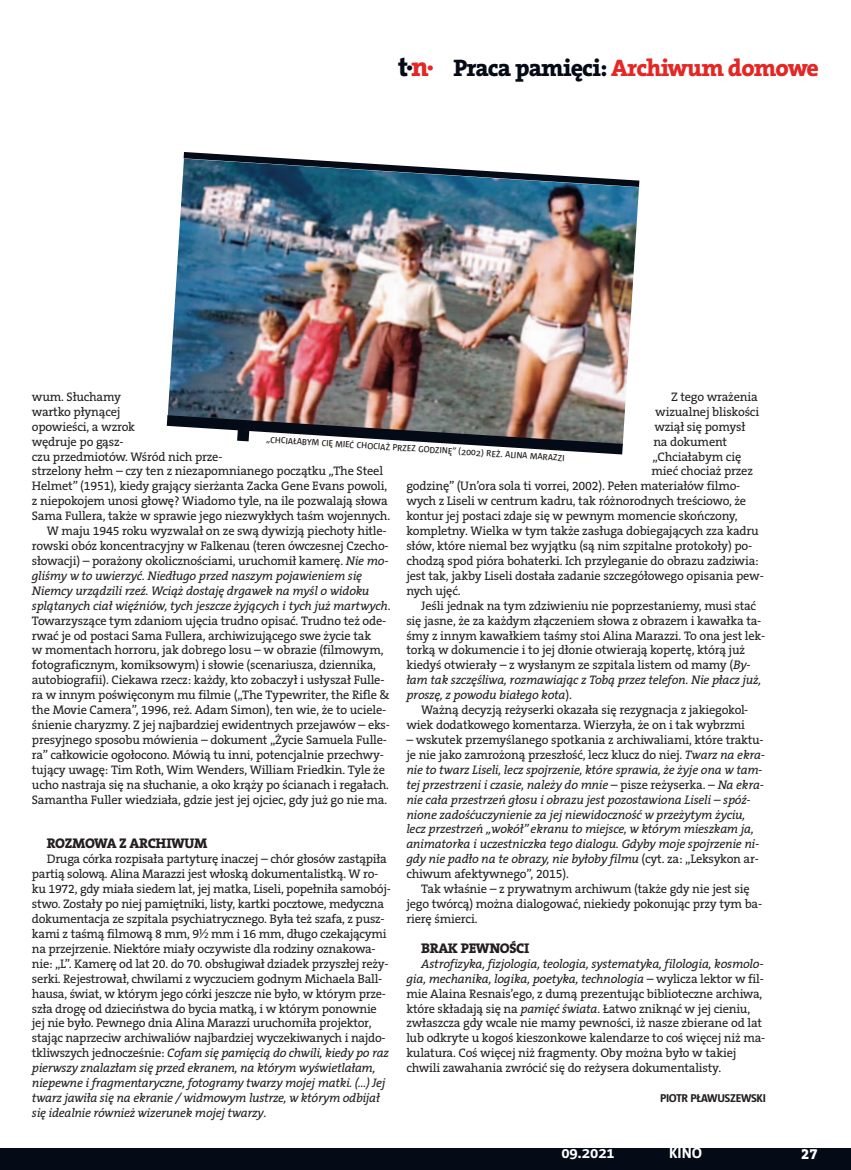
<style>
.page{position:relative;width:851px;height:1170px;background:#fff}
.page>*{position:absolute;margin:0;border:0;box-sizing:border-box;transform-origin:0 0}
.t1{font:800 24px "The Serif CE";letter-spacing:-.04em;color:#e52624}
.t2{font:700 15px "Tazzer Text East";color:#fff}
.t3{font:800 15px "The Serif CE";color:#fff}
.t4{font:800 14.1px "The Serif CE";letter-spacing:-.02em;color:#231f20}
.t5{font:12.45px/14.9px "The Serif CE";letter-spacing:-.015em;color:#231f20}
.t6{font:italic 12.45px "The Serif CE";letter-spacing:-.015em;color:#231f20}
.t7{font:700 11.55px "Tazzer Text East";letter-spacing:-.03em;color:#231f20}
.t8{font:9px "Tazzer Text East";color:#231f20}
.s1{font-size:27px;color:#050a17}
.s2{font-size:27px}
.s3{color:#050a17}
.s4{font-style:italic}
.s5{font-style:normal}
.s6{font-family:"Lucida Grande"}
</style>
<div class="page">
<div style="left:0;top:1148px;width:850px;height:21px;background:#050a17"></div>
<img style="left:168px;top:175px;width:471px;height:270px">
<svg style="left:183px;top:152px;width:456px;height:35px"></svg>
<svg style="left:167px;top:415px;width:455px;height:39px"></svg>
<p class="t1" style="left:398px;top:55px;width:422px"><span class="s1">t·</span><span class="s2">n·</span> <span class="s3">Praca pamięci:</span> Archiwum domowe</p>
<p class="t5" style="left:32px;top:389px;width:91px">wum. Słuchamy</p>
<p class="t5" style="left:32px;top:404px;width:90px">wartko płynącej</p>
<p class="t5" style="left:32px;top:419px;width:105px">opowieści, a wzrok</p>
<p class="t5" style="left:32px;top:434px;width:93px">wędruje po gąsz-</p>
<p class="t5" style="left:32px;top:449px;width:192px">czu przedmiotów. Wśród nich prze-</p>
<p class="t5" style="left:32px;top:464px;width:352px">strzelony hełm – czy ten z niezapomnianego początku „The Steel</p>
<p class="t5" style="left:32px;top:479px;width:357px">Helmet” (1951), kiedy grający sierżanta Zacka Gene Evans powoli,</p>
<p class="t5" style="left:32px;top:494px;width:357px">z niepokojem unosi głowę? Wiadomo tyle, na ile pozwalają słowa</p>
<p class="t5" style="left:32px;top:509px;width:360px">Sama Fullera, także w sprawie jego niezwykłych taśm wojennych.</p>
<p class="t5" style="left:47px;top:524px;width:341px">W maju 1945 roku wyzwalał on ze swą dywizją piechoty hitle-</p>
<p class="t5" style="left:32px;top:539px;width:358px">rowski obóz koncentracyjny w Falkenau (teren ówczesnej Czecho-</p>
<p class="t5" style="left:32px;top:553px;width:358px">słowacji) – porażony okolicznościami, uruchomił kamerę. <span class="s4">Nie mo-</span></p>
<p class="t6" style="left:32px;top:569px;width:332px">gliśmy w to uwierzyć. Niedługo przed naszym pojawieniem się</p>
<p class="t6" style="left:32px;top:584px;width:339px">Niemcy urządzili rzeź. Wciąż dostaję drgawek na myśl o widoku</p>
<p class="t6" style="left:32px;top:599px;width:360px">splątanych ciał więźniów, tych jeszcze żyjących i tych już martwych<span class="s5">.</span></p>
<p class="t5" style="left:32px;top:613px;width:356px">Towarzyszące tym zdaniom ujęcia trudno opisać. Trudno też ode-</p>
<p class="t5" style="left:32px;top:628px;width:341px">rwać je od postaci Sama Fullera, archiwizującego swe życie tak</p>
<p class="t5" style="left:32px;top:643px;width:353px">w momentach horroru, jak dobrego losu – w obrazie (filmowym,</p>
<p class="t5" style="left:32px;top:658px;width:346px">fotograficznym, komiksowym) i słowie (scenariusza, dziennika,</p>
<p class="t5" style="left:32px;top:673px;width:354px">autobiografii). Ciekawa rzecz: każdy, kto zobaczył i usłyszał Fulle-</p>
<p class="t5" style="left:32px;top:688px;width:359px">ra w innym poświęconym mu filmie („The Typewriter, the Rifle &amp;</p>
<p class="t5" style="left:32px;top:703px;width:356px">the Movie Camera”, 1996, reż. Adam Simon), ten wie, że to uciele-</p>
<p class="t5" style="left:32px;top:717px;width:359px">śnienie charyzmy. Z jej najbardziej ewidentnych przejawów – eks-</p>
<p class="t5" style="left:32px;top:732px;width:356px">presyjnego sposobu mówienia – dokument „Życie Samuela Fulle-</p>
<p class="t5" style="left:32px;top:747px;width:353px">ra” całkowicie ogołocono. Mówią tu inni, potencjalnie przechwy-</p>
<p class="t5" style="left:32px;top:762px;width:354px">tujący uwagę: Tim Roth, Wim Wenders, William Friedkin. Tyle że</p>
<p class="t5" style="left:32px;top:777px;width:358px">ucho nastraja się na słuchanie, a oko krąży po ścianach i regałach.</p>
<p class="t5" style="left:32px;top:792px;width:357px">Samantha Fuller wiedziała, gdzie jest jej ojciec, gdy już go nie ma.</p>
<p class="t4" style="left:47px;top:836px;width:162px">ROZMOWA Z ARCHIWUM</p>
<p class="t5" style="left:32px;top:852px;width:360px;text-indent:15px">Druga córka rozpisała partyturę inaczej – chór głosów zastąpiła partią solową. Alina Marazzi jest włoską dokumentalistką. W ro&shy;ku 1972, gdy miała siedem lat, jej matka, Liseli, popełniła samobój&shy;stwo. Zostały po niej pamiętniki, listy, kartki pocztowe, medyczna dokumentacja ze szpitala psychiatrycznego. Była też szafa, z pusz&shy;kami z taśmą filmową 8 mm, 9<span class="s6">½</span> mm i 16 mm, długo czekającymi na przejrzenie. Niektóre miały oczywiste dla rodziny oznakowa&shy;nie: „L”. Kamerę od lat 20. do 70. obsługiwał dziadek przyszłej reży&shy;serki. Rejestrował, chwilami z wyczuciem godnym Michaela Ball&shy;hausa, świat, w którym jego córki jeszcze nie było, w którym prze&shy;szła drogę od dzieciństwa do bycia matką, i w którym ponownie jej nie było. Pewnego dnia Alina Marazzi uruchomiła projektor, stając naprzeciw archiwaliów najbardziej wyczekiwanych i najdo&shy;tkliwszych jednocześnie: <span class="s4">Cofam się pamięcią do chwili, kiedy po raz pierwszy znalazłam się przed ekranem, na którym wyświetlałam, niepewne i fragmentaryczne, fotogramy twarzy mojej matki. (…) Jej twarz jawiła się na ekranie / widmowym lustrze, w którym odbijał się idealnie również wizerunek mojej twarzy</span>.</p>
<p class="t5" style="left:671px;top:389px;width:88px">Z tego wrażenia</p>
<p class="t5" style="left:655px;top:404px;width:105px">wizualnej bliskości</p>
<p class="t5" style="left:654px;top:419px;width:92px">wziął się pomysł</p>
<p class="t5" style="left:653px;top:434px;width:75px">na dokument</p>
<p class="t5" style="left:652px;top:449px;width:90px">„Chciałabym cię</p>
<p class="t5" style="left:651px;top:464px;width:103px">mieć chociaż przez</p>
<p class="t5" style="left:406px;top:479px;width:335px">godzinę” (Un’ora sola ti vorrei, 2002). Pełen materiałów filmo-</p>
<p class="t5" style="left:406px;top:494px;width:341px">wych z Liseli w centrum kadru, tak różnorodnych treściowo, że</p>
<p class="t5" style="left:406px;top:509px;width:333px">kontur jej postaci zdaje się w pewnym momencie skończony,</p>
<p class="t5" style="left:406px;top:524px;width:354px">kompletny. Wielka w tym także zasługa dobiegających zza kadru</p>
<p class="t5" style="left:406px;top:539px;width:347px">słów, które niemal bez wyjątku (są nim szpitalne protokoły) po-</p>
<p class="t5" style="left:406px;top:553px;width:354px">chodzą spod pióra bohaterki. Ich przyleganie do obrazu zadziwia:</p>
<p class="t5" style="left:406px;top:568px;width:359px">jest tak, jakby Liseli dostała zadanie szczegółowego opisania pew-</p>
<p class="t5" style="left:406px;top:583px;width:56px">nych ujęć.</p>
<p class="t5" style="left:421px;top:598px;width:336px">Jeśli jednak na tym zdziwieniu nie poprzestaniemy, musi stać</p>
<p class="t5" style="left:406px;top:613px;width:356px">się jasne, że za każdym złączeniem słowa z obrazem i kawałka ta-</p>
<p class="t5" style="left:406px;top:628px;width:360px">śmy z innym kawałkiem taśmy stoi Alina Marazzi. To ona jest lek-</p>
<p class="t5" style="left:406px;top:643px;width:340px">torką w dokumencie i to jej dłonie otwierają kopertę, którą już</p>
<p class="t5" style="left:406px;top:658px;width:346px">kiedyś otwierały – z wysłanym ze szpitala listem od mamy (<span class="s4">By-</span></p>
<p class="t6" style="left:406px;top:673px;width:356px">łam tak szczęśliwa, rozmawiając z Tobą przez telefon. Nie płacz już,</p>
<p class="t6" style="left:406px;top:688px;width:167px">proszę, z powodu białego kota<span class="s5">).</span></p>
<p class="t5" style="left:421px;top:703px;width:328px">Ważną decyzją reżyserki okazała się rezygnacja z jakiegokol-</p>
<p class="t5" style="left:406px;top:717px;width:340px">wiek dodatkowego komentarza. Wierzyła, że on i tak wybrzmi</p>
<p class="t5" style="left:406px;top:732px;width:359px">– wskutek przemyślanego spotkania z archiwaliami, które traktu-</p>
<p class="t5" style="left:406px;top:747px;width:360px">je nie jako zamrożoną przeszłość, lecz klucz do niej. <span class="s4">Twarz na ekra-</span></p>
<p class="t6" style="left:406px;top:763px;width:357px">nie to twarz Liseli, lecz spojrzenie, które sprawia, że żyje ona w tam-</p>
<p class="t6" style="left:406px;top:778px;width:359px">tej przestrzeni i czasie, należy do mnie <span class="s5">– pisze reżyserka. –</span> Na ekra-</p>
<p class="t6" style="left:406px;top:793px;width:346px">nie cała przestrzeń głosu i obrazu jest pozostawiona Liseli – spóź-</p>
<p class="t6" style="left:406px;top:807px;width:340px">nione zadośćuczynienie za jej niewidoczność w przeżytym życiu,</p>
<p class="t6" style="left:406px;top:822px;width:349px">lecz przestrzeń „wokół” ekranu to miejsce, w którym mieszkam ja,</p>
<p class="t6" style="left:406px;top:837px;width:354px">animatorka i uczestniczka tego dialogu. Gdyby moje spojrzenie ni-</p>
<p class="t6" style="left:406px;top:852px;width:354px">gdy nie padło na te obrazy, nie byłoby filmu <span class="s5">(cyt. za: „Leksykon ar-</span></p>
<p class="t5" style="left:406px;top:867px;width:164px">chiwum afektywnego”, 2015).</p>
<p class="t5" style="left:421px;top:881px;width:330px">Tak właśnie – z prywatnym archiwum (także gdy nie jest się</p>
<p class="t5" style="left:406px;top:896px;width:357px">jego twórcą) można dialogować, niekiedy pokonując przy tym ba-</p>
<p class="t5" style="left:406px;top:911px;width:73px">rierę śmierci.</p>
<p class="t4" style="left:421px;top:940px;width:110px">BRAK PEWNOŚCI</p>
<p class="t5" style="left:406px;top:956px;width:360px;text-indent:15px"><span class="s4">Astrofizyka, fizjologia, teologia, systematyka, filologia, kosmolo&shy;gia, mechanika, logika, poetyka, technologia</span> – wylicza lektor w fil&shy;mie Alaina Resnais’ego, z dumą prezentując biblioteczne archiwa, które składają się na <span class="s4">pamięć świata</span>. Łatwo zniknąć w jej cieniu, zwłaszcza gdy wcale nie mamy pewności, iż nasze zbierane od lat lub odkryte u kogoś kieszonkowe kalendarze to coś więcej niż ma&shy;kulatura. Coś więcej niż fragmenty. Oby można było w takiej chwili zawahania zwrócić się do reżysera dokumentalisty.</p>
<p class="t7" style="left:660px;top:1094px;width:107px">PIOTR PŁAWUSZEWSKI</p>
<p class="t8" style="left:267px;top:435px;width:300px;rotate:4deg">„CHCIAŁABYM CIĘ MIEĆ CHOCIAŻ PRZEZ GODZINĘ” (2002) REŻ. ALINA MARAZZI</p>
<p class="t2" style="left:561px;top:1147px;width:55px">09.2021</p>
<p class="t2" style="left:669px;top:1147px;width:34px">KINO</p>
<p class="t3" style="left:801px;top:1145px;width:18px">27</p>
</div>
